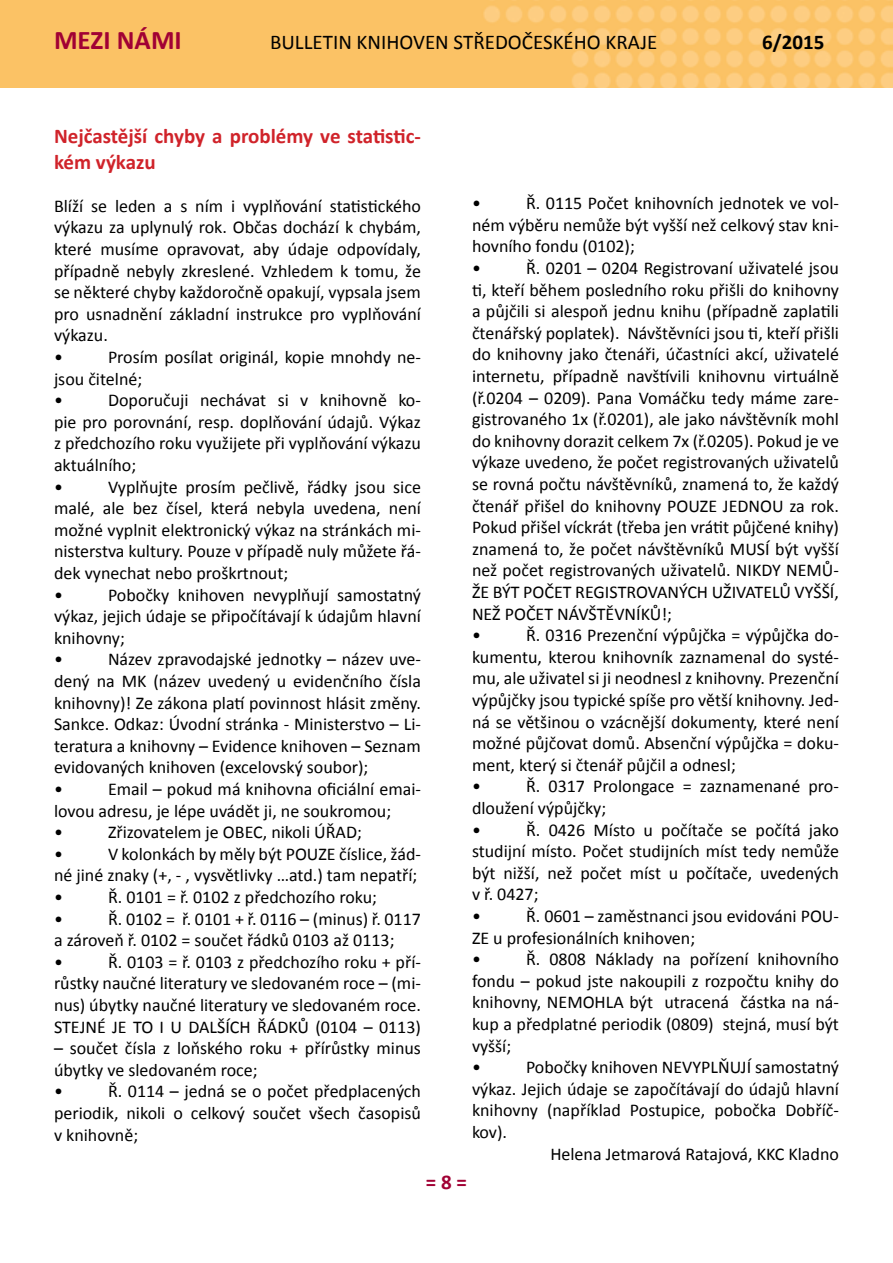
<style>
.page{position:relative;width:893px;height:1263px;background:#fff}
.page>*{position:absolute;margin:0;border:0;box-sizing:border-box;transform-origin:0 0}
.t1{font:700 27px "Calibri";color:#a10134}
.t2{font:700 21px/25.2px "Calibri";color:#d0232a}
.t3{font:21px "Calibri";color:#000}
.t4{font:700 21px "Calibri";color:#000}
.t5{font:700 21px "Calibri";color:#a10134}
.t6{font:18px/21.6px "Calibri";color:#000}
</style>
<div class="page">
<img style="left:1px;top:0;width:891px;height:88px">
<h1 class="t1" style="left:54px;top:22px;width:129px">MEZI NÁMI</h1>
<p class="t3" style="left:270px;top:28px;width:389px">BULLETIN KNIHOVEN STŘEDOČESKÉHO KRAJE</p>
<p class="t4" style="left:762px;top:28px;width:64px">6/2015</p>
<p class="t2" style="left:54px;top:124px;width:368px">Nejčastější chyby a problémy ve statistic&shy;kém výkazu</p>
<p class="t6" style="left:54px;top:195px;width:368px">Blíží se leden a s ním i vyplňování statistického výkazu za uplynulý rok. Občas dochází k chybám, které musíme opravovat, aby údaje odpovídaly, případně nebyly zkreslené. Vzhledem k tomu, že se některé chyby každoročně opakují, vypsala jsem pro usnadnění základní instrukce pro vyplňování výkazu.<br>•</p>
<p class="t6" style="left:54px;top:346px;width:368px;text-indent:54px">Prosím posílat originál, kopie mnohdy ne&shy;jsou čitelné;<br>•</p>
<p class="t6" style="left:54px;top:389px;width:368px;text-indent:54px">Doporučuji nechávat si v knihovně ko&shy;pie pro porovnání, resp. doplňování údajů. Výkaz z předchozího roku využijete při vyplňování výkazu aktuálního;<br>•</p>
<p class="t6" style="left:54px;top:476px;width:368px;text-indent:54px">Vyplňujte prosím pečlivě, řádky jsou sice malé, ale bez čísel, která nebyla uvedena, není možné vyplnit elektronický výkaz na stránkách mi&shy;nisterstva kultury. Pouze v případě nuly můžete řá&shy;dek vynechat nebo proškrtnout;<br>•</p>
<p class="t6" style="left:54px;top:584px;width:368px;text-indent:54px">Pobočky knihoven nevyplňují samostatný výkaz, jejich údaje se připočítávají k údajům hlavní knihovny;<br>•</p>
<p class="t6" style="left:54px;top:649px;width:368px;text-indent:54px">Název zpravodajské jednotky – název uve&shy;dený na MK (název uvedený u evidenčního čísla knihovny)! Ze zákona platí povinnost hlásit změny.<br>Sankce. Odkaz: Úvodní stránka - Ministerstvo – Li&shy;teratura a knihovny – Evidence knihoven – Seznam evidovaných knihoven (excelovský soubor);<br>•</p>
<p class="t6" style="left:54px;top:778px;width:368px;text-indent:54px">Email – pokud má knihovna oficiální emai&shy;lovou adresu, je lépe uvádět ji, ne soukromou;<br>•</p>
<p class="t6" style="left:108px;top:821px;width:255px">Zřizovatelem je OBEC, nikoli ÚŘAD;</p>
<p class="t6" style="left:54px;top:843px;width:368px;text-indent:54px">V kolonkách by měly být POUZE číslice, žád&shy;né jiné znaky (+, - , vysvětlivky …atd.) tam nepatří; •</p>
<p class="t6" style="left:54px;top:843px;width:10px">•</p>
<p class="t6" style="left:108px;top:886px;width:271px">Ř. 0101 = ř. 0102 z předchozího roku;</p>
<p class="t6" style="left:54px;top:908px;width:368px;text-indent:54px">Ř. 0102 = ř. 0101 + ř. 0116 – (minus) ř. 0117 a zároveň ř. 0102 = součet řádků 0103 až 0113;<br>•</p>
<p class="t6" style="left:54px;top:908px;width:10px">•</p>
<p class="t6" style="left:54px;top:951px;width:368px;text-align:justify;text-indent:54px">Ř. 0103 = ř. 0103 z předchozího roku + pří&shy;růstky naučné literatury ve sledovaném roce – (mi&shy;nus) úbytky naučné literatury ve sledovaném roce.<br>STEJNÉ JE TO I U DALŠÍCH ŘÁDKŮ (0104 – 0113)</p>
<p class="t6" style="left:54px;top:1037px;width:368px">– součet čísla z loňského roku + přírůstky minus úbytky ve sledovaném roce;<br>•</p>
<p class="t6" style="left:54px;top:1081px;width:368px;text-align:justify;text-indent:54px">Ř. 0114 – jedná se o počet předplacených periodik, nikoli o celkový součet všech časopisů v knihovně;</p>
<p class="t6" style="left:472px;top:192px;width:368px;text-indent:54px">Ř. 0115 Počet knihovních jednotek ve vol&shy;ném výběru nemůže být vyšší než celkový stav kni&shy;hovního fondu (0102);<br>•</p>
<p class="t6" style="left:472px;top:192px;width:10px">•</p>
<p class="t6" style="left:472px;top:257px;width:368px;text-indent:54px">Ř. 0201 – 0204 Registrovaní uživatelé jsou ti, kteří během posledního roku přišli do knihovny a půjčili si alespoň jednu knihu (případně zaplatili čtenářský poplatek). Návštěvníci jsou ti, kteří přišli do knihovny jako čtenáři, účastníci akcí, uživatelé internetu, případně navštívili knihovnu virtuálně (ř.0204 – 0209). Pana Vomáčku tedy máme zare&shy;gistrovaného 1x (ř.0201), ale jako návštěvník mohl do knihovny dorazit celkem 7x (ř.0205). Pokud je ve výkaze uvedeno, že počet registrovaných uživatelů se rovná počtu návštěvníků, znamená to, že každý čtenář přišel do knihovny POUZE JEDNOU za rok.<br>Pokud přišel víckrát (třeba jen vrátit půjčené knihy) znamená to, že počet návštěvníků MUSÍ být vyšší než počet registrovaných uživatelů. NIKDY NEMŮ-ŽE BÝT POČET REGISTROVANÝCH UŽIVATELŮ VYŠŠÍ, NEŽ POČET NÁVŠTĚVNÍKŮ!;<br>•</p>
<p class="t6" style="left:472px;top:624px;width:368px;text-indent:54px">Ř. 0316 Prezenční výpůjčka = výpůjčka do&shy;kumentu, kterou knihovník zaznamenal do systé&shy;mu, ale uživatel si ji neodnesl z knihovny. Prezenční výpůjčky jsou typické spíše pro větší knihovny. Jed&shy;ná se většinou o vzácnější dokumenty, které není možné půjčovat domů. Absenční výpůjčka = doku&shy;ment, který si čtenář půjčil a odnesl;<br>•</p>
<p class="t6" style="left:472px;top:776px;width:368px;text-indent:54px">Ř. 0317 Prolongace = zaznamenané pro&shy;dloužení výpůjčky;<br>•</p>
<p class="t6" style="left:472px;top:819px;width:368px;text-indent:54px">Ř. 0426 Místo u počítače se počítá jako studijní místo. Počet studijních míst tedy nemůže být nižší, než počet míst u počítače, uvedených v ř. 0427;<br>•</p>
<p class="t6" style="left:472px;top:905px;width:368px;text-indent:54px">Ř. 0601 – zaměstnanci jsou evidováni POU-<br>ZE u profesionálních knihoven;<br>•</p>
<p class="t6" style="left:472px;top:948px;width:368px;text-indent:54px">Ř. 0808 Náklady na pořízení knihovního fondu – pokud jste nakoupili z rozpočtu knihy do knihovny, NEMOHLA být utracená částka na ná&shy;kup a předplatné periodik (0809) stejná, musí být vyšší;<br>•</p>
<p class="t6" style="left:526px;top:1056px;width:314px">Pobočky knihoven NEVYPLŇUJÍ samostatný</p>
<p class="t6" style="left:472px;top:1078px;width:368px">výkaz. Jejich údaje se započítávají do údajů hlavní</p>
<p class="t6" style="left:472px;top:1100px;width:368px">knihovny (například Postupice, pobočka Dobříč-</p>
<p class="t6" style="left:472px;top:1121px;width:37px">kov).</p>
<p class="t6" style="left:550px;top:1143px;width:290px">Helena Jetmarová Ratajová, KKC Kladno</p>
<p class="t5" style="left:426px;top:1169px;width:43px">= 8 =</p>
</div>
